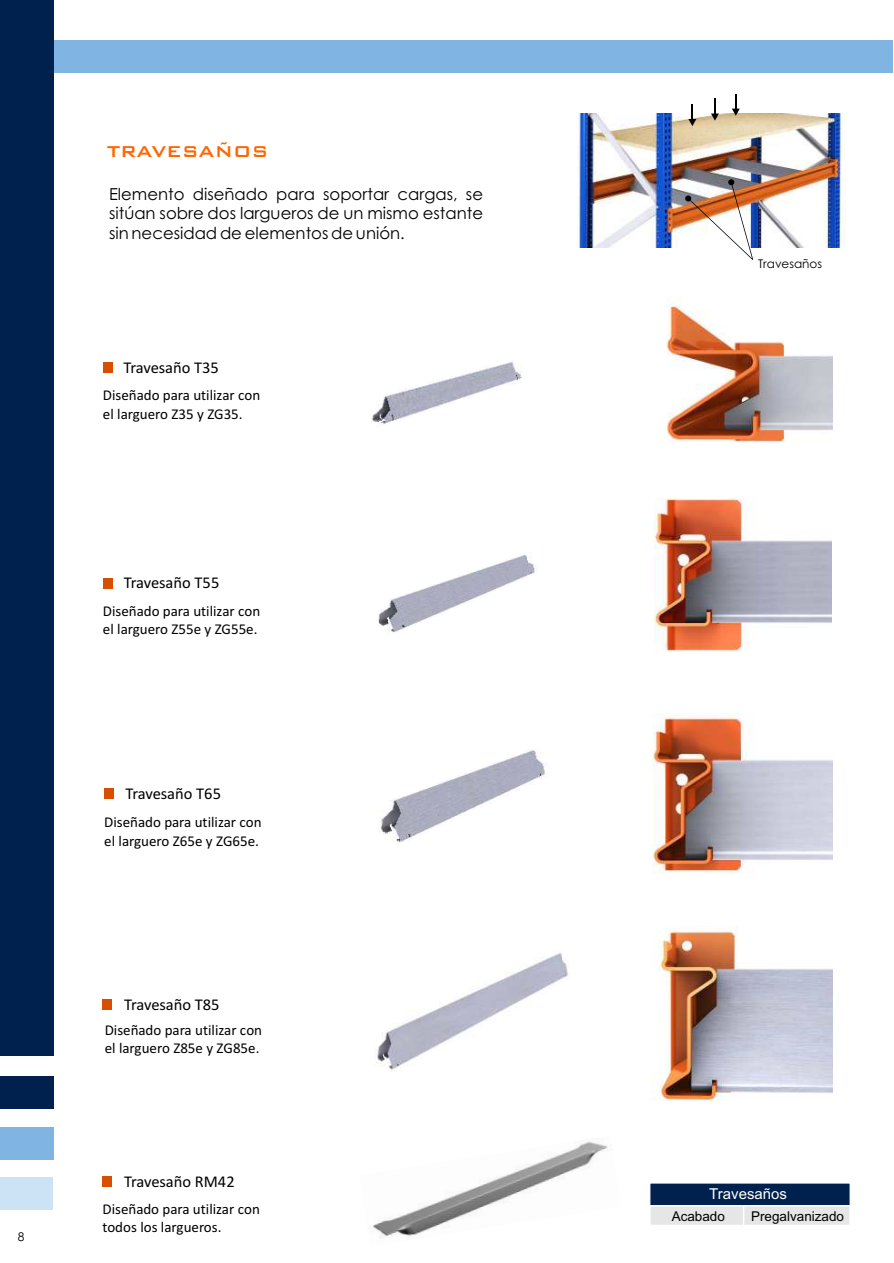
<style>
.page{position:relative;width:894px;height:1263px;background:#fff}
.page>*{position:absolute;margin:0;border:0;box-sizing:border-box;transform-origin:0 0}
.t1{font:21px "Bank Gothic Md BT";color:#f60}
.t2{font:16.5px/19.6px "Century Gothic";color:#000;text-align:justify}
.t3{font:16.5px "Calibri";color:#000}
.t4{font:15px/18.3px "Calibri";color:#000}
.t5{font:15px "Arial";color:#fff}
.t6{font:13.5px "Arial";color:#000}
.t7{font:12px "Century Gothic";color:#000}
</style>
<div class="page">
<div style="left:0;top:40px;width:893px;height:33px;background:#80b5e3"></div>
<div style="left:0;top:0;width:53px;height:1056px;background:#00214d"></div>
<div style="left:0;top:1127px;width:53px;height:32px;background:#80b5e3"></div>
<div style="left:0;top:1177px;width:53px;height:33px;background:#cce3f5"></div>
<div style="left:0;top:1076px;width:53px;height:33px;background:#00214d"></div>
<img style="left:652px;top:714px;width:180px;height:160px">
<img style="left:666px;top:298px;width:166px;height:145px">
<img style="left:377px;top:952px;width:191px;height:120px">
<div style="left:103px;top:362px;width:10px;height:11px;background:#d94f00"></div>
<div style="left:104px;top:578px;width:9px;height:10px;background:#d94f00"></div>
<div style="left:103px;top:1176px;width:9px;height:11px;background:#d94f00"></div>
<div style="left:104px;top:788px;width:9px;height:11px;background:#d94f00"></div>
<img style="left:371px;top:362px;width:151px;height:62px">
<img style="left:378px;top:555px;width:158px;height:78px">
<img style="left:379px;top:750px;width:167px;height:92px">
<img style="left:373px;top:1141px;width:235px;height:97px">
<img style="left:578px;top:113px;width:267px;height:135px">
<img style="left:685px;top:179px;width:68px;height:81px">
<svg style="left:688px;top:104px;width:8px;height:22px"></svg>
<svg style="left:711px;top:99px;width:8px;height:22px"></svg>
<svg style="left:732px;top:94px;width:8px;height:22px"></svg>
<div style="left:103px;top:999px;width:9px;height:11px;background:#d94f00"></div>
<img style="left:654px;top:498px;width:178px;height:154px">
<img style="left:652px;top:926px;width:180px;height:175px">
<div style="left:649px;top:1205px;width:202px;height:21px;background:#e6e6e6;border:2px solid #fff"></div>
<div style="left:650px;top:1183px;width:200px;height:23px;background:#00214d;border:1px solid #fff"></div>
<svg style="left:743px;top:1206px;width:1px;height:19px"></svg>
<p class="t7" style="left:18px;top:1232px;width:8px">8</p>
<h1 class="t1" style="left:107px;top:141px;width:163px">TRAVESAÑOS</h1>
<p class="t2" style="left:109px;top:185px;width:376px">Elemento diseñado para soportar cargas, se sitúan sobre dos largueros de un mismo estante sin necesidad de elementos de unión.</p>
<p class="t3" style="left:123px;top:361px;width:97px">Travesaño T35</p>
<p class="t4" style="left:103px;top:387px;width:159px">Diseñado para utilizar con el larguero Z35 y ZG35.</p>
<p class="t3" style="left:124px;top:576px;width:97px">Travesaño T55</p>
<p class="t4" style="left:103px;top:603px;width:159px">Diseñado para utilizar con el larguero Z55e y ZG55e.</p>
<p class="t3" style="left:126px;top:786px;width:97px">Travesaño T65</p>
<p class="t4" style="left:104px;top:814px;width:159px">Diseñado para utilizar con el larguero Z65e y ZG65e.</p>
<p class="t3" style="left:124px;top:998px;width:97px">Travesaño T85</p>
<p class="t4" style="left:105px;top:1022px;width:159px">Diseñado para utilizar con el larguero Z85e y ZG85e.</p>
<p class="t3" style="left:124px;top:1174px;width:112px">Travesaño RM42</p>
<p class="t4" style="left:103px;top:1201px;width:159px">Diseñado para utilizar con todos los largueros.</p>
<p class="t7" style="left:758px;top:259px;width:66px">Travesaños</p>
<p class="t5" style="left:709px;top:1188px;width:79px">Travesaños</p>
<p class="t6" style="left:672px;top:1211px;width:55px">Acabado</p>
<p class="t6" style="left:751px;top:1211px;width:94px">Pregalvanizado</p>
</div>
